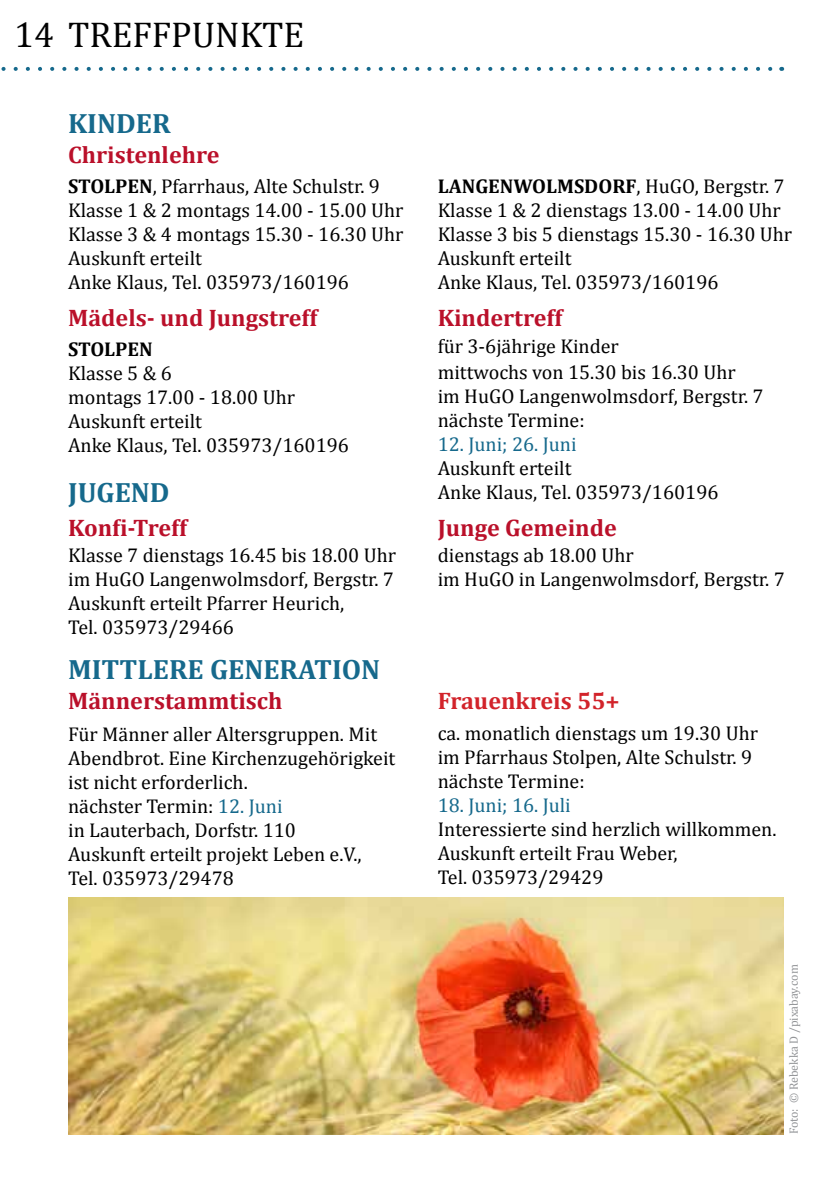
<style>
.page{position:relative;width:840px;height:1191px;background:#fff}
.page>*{position:absolute;margin:0;border:0;box-sizing:border-box;transform-origin:0 0}
.t1{font:36px "Cambria";color:#000}
.t2{font:700 28px "Cambria";color:#16698c}
.t3{font:700 24px "Cambria";color:#ba102a}
.t4{font:700 24px "Cambria";color:#d2232a}
.t5{font:20px/24px "Cambria";color:#000}
.t6{font:20px "Cambria";color:#16698c}
.t7{font:700 20px "Cambria";color:#000}
.t8{font:12px "Cambria";color:#939598}
.s1{font-weight:700}
.s2{color:#16698c}
</style>
<div class="page">
<svg style="left:1px;top:67px;width:772px;height:4px"></svg>
<img style="left:68px;top:897px;width:714px;height:237px">
<h1 class="t1" style="left:14px;top:13px;width:291px">14 TREFFPUNKTE</h1>
<h2 class="t2" style="left:68px;top:107px;width:104px">KINDER</h2>
<p class="t3" style="left:68px;top:140px;width:153px">Christenlehre</p>
<p class="t5" style="left:68px;top:174px;width:337px"><span class="s1">STOLPEN</span>, Pfarrhaus, Alte Schulstr. 9<br>Klasse 1 &amp; 2 montags 14.00 - 15.00 Uhr<br>Klasse 3 &amp; 4 montags 15.30 - 16.30 Uhr<br>Auskunft erteilt<br>Anke Klaus, Tel. 035973/160196</p>
<p class="t5" style="left:437px;top:174px;width:356px"><span class="s1">LANGENWOLMSDORF</span>, HuGO, Bergstr. 7<br>Klasse 1 &amp; 2 dienstags 13.00 - 14.00 Uhr<br>Klasse 3 bis 5 dienstags 15.30 - 16.30 Uhr<br>Auskunft erteilt<br>Anke Klaus, Tel. 035973/160196</p>
<p class="t3" style="left:68px;top:303px;width:250px">Mädels- und Jungstreff</p>
<p class="t7" style="left:68px;top:337px;width:86px">STOLPEN</p>
<p class="t5" style="left:68px;top:361px;width:282px">Klasse 5 &amp; 6<br>montags 17.00 - 18.00 Uhr<br>Auskunft erteilt<br>Anke Klaus, Tel. 035973/160196</p>
<h2 class="t2" style="left:68px;top:475px;width:103px">JUGEND</h2>
<p class="t3" style="left:68px;top:513px;width:120px">Konfi-Treff</p>
<p class="t5" style="left:68px;top:543px;width:329px">Klasse 7 dienstags 16.45 bis 18.00 Uhr im HuGO Langenwolmsdorf, Bergstr. 7<br>Auskunft erteilt Pfarrer Heurich,<br>Tel. 035973/29466</p>
<h2 class="t2" style="left:68px;top:652px;width:313px">MITTLERE GENERATION</h2>
<p class="t3" style="left:68px;top:686px;width:216px">Männerstammtisch</p>
<p class="t5" style="left:68px;top:721px;width:328px">Für Männer aller Altersgruppen. Mit<br>Abendbrot. Eine Kirchenzugehörigkeit ist nicht erforderlich.<br>nächster Termin: <span class="s2">12. Juni<br></span>in Lauterbach, Dorfstr. 110<br>Auskunft erteilt projekt Leben e.V.,<br>Tel. 035973/29478</p>
<p class="t3" style="left:437px;top:303px;width:126px">Kindertreff</p>
<p class="t5" style="left:437px;top:333px;width:299px;line-height:26px">für 3-6jährige Kinder<br>mittwochs von 15.30 bis 16.30 Uhr</p>
<p class="t5" style="left:437px;top:384px;width:327px">im HuGO Langenwolmsdorf, Bergstr. 7 nächste Termine:</p>
<p class="t6" style="left:437px;top:432px;width:140px">12. Juni; 26. Juni</p>
<p class="t5" style="left:437px;top:456px;width:282px">Auskunft erteilt<br>Anke Klaus, Tel. 035973/160196</p>
<p class="t3" style="left:437px;top:513px;width:180px">Junge Gemeinde</p>
<p class="t5" style="left:437px;top:543px;width:348px">dienstags ab 18.00 Uhr<br>im HuGO in Langenwolmsdorf, Bergstr. 7</p>
<p class="t4" style="left:437px;top:685px;width:183px">Frauenkreis 55+</p>
<p class="t5" style="left:437px;top:720px;width:322px">ca. monatlich dienstags um 19.30 Uhr im Pfarrhaus Stolpen, Alte Schulstr. 9 nächste Termine:</p>
<p class="t6" style="left:437px;top:793px;width:135px">18. Juni; 16. Juli</p>
<p class="t5" style="left:437px;top:816px;width:340px">Interessierte sind herzlich willkommen.<br>Auskunft erteilt Frau Weber,<br>Tel. 035973/29429</p>
<p class="t8" style="left:786px;top:1134px;width:171px;rotate:-90deg">Foto: © Rebekka D /pixabay.com</p>
</div>
